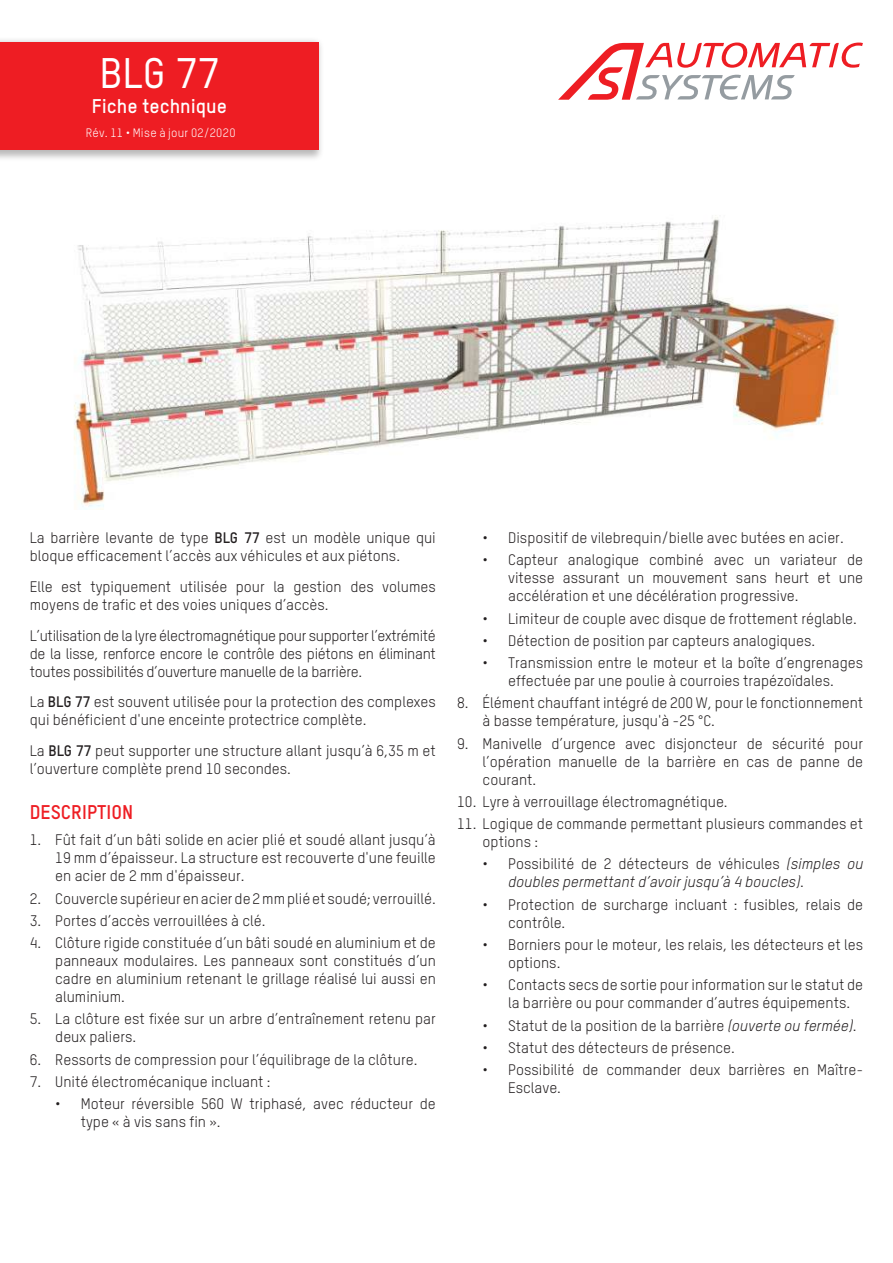
<style>
.page{position:relative;width:893px;height:1263px;background:#fff}
.page>*{position:absolute;margin:0;border:0;box-sizing:border-box;transform-origin:0 0}
.t1{font:500 42px "Oxfam TSTARPRO";color:#fff}
.t2{font:700 19.5px "Oxfam TSTARPRO";color:#fff}
.t3{font:700 19.5px "Oxfam TSTARPRO";color:#ee1d23}
.t4{font:15px/18px "Oxfam TSTARPRO";color:#231f20}
.t5{font:italic 15px/18px "Oxfam TSTARPRO";color:#231f20}
.t6{font:12px "Oxfam TSTARPRO";letter-spacing:.02em;color:#fff}
.s1{font-weight:700}
.s2{font-style:normal}
.s3{font-style:italic}
</style>
<div class="page">
<img style="left:74px;top:217px;width:764px;height:293px">
<div style="left:0;top:37px;width:325px;height:125px;background:#444141;opacity:.37"></div>
<div style="left:0;top:43px;width:319px;height:107px;background:#ee1d23"></div>
<svg style="left:558px;top:43px;width:305px;height:57px"></svg>
<h1 class="t1" style="left:99px;top:48px;width:122px">BLG 77</h1>
<h2 class="t2" style="left:92px;top:94px;width:137px">Fiche technique</h2>
<p class="t6" style="left:86px;top:126px;width:151px">Rév. 11 • Mise à jour 02/2020</p>
<p class="t4" style="left:30px;top:529px;width:408px">La barrière levante de type <span class="s1">BLG 77</span> est un modèle unique qui bloque efficacement l’accès aux véhicules et aux piétons.</p>
<p class="t4" style="left:30px;top:577px;width:408px">Elle est typiquement utilisée pour la gestion des volumes moyens de trafic et des voies uniques d’accès.</p>
<p class="t4" style="left:30px;top:626px;width:408px;text-align:justify">L’utilisation de la lyre électromagnétique pour supporter l’extrémité de la lisse, renforce encore le contrôle des piétons en éliminant toutes possibilités d’ouverture manuelle de la barrière.</p>
<p class="t4" style="left:30px;top:693px;width:408px">La <span class="s1">BLG 77</span> est souvent utilisée pour la protection des complexes qui bénéficient d'une enceinte protectrice complète.</p>
<p class="t4" style="left:30px;top:742px;width:408px">La <span class="s1">BLG 77</span> peut supporter une structure allant jusqu’à 6,35 m et l’ouverture complète prend 10 secondes.</p>
<h2 class="t3" style="left:30px;top:800px;width:105px">DESCRIPTION</h2>
<p class="t4" style="left:55px;top:831px;width:382px;text-align:justify;text-indent:-26px">1. Fût fait d’un bâti solide en acier plié et soudé allant jusqu’à 19 mm d’épaisseur. La structure est recouverte d'une feuille en acier de 2 mm d'épaisseur.</p>
<p class="t4" style="left:30px;top:889px;width:408px">2. Couvercle supérieur en acier de 2 mm plié et soudé; verrouillé.</p>
<p class="t4" style="left:30px;top:911px;width:237px">3. Portes d’accès verrouillées à clé.</p>
<p class="t4" style="left:55px;top:934px;width:382px;text-align:justify;text-indent:-26px">4. Clôture rigide constituée d’un bâti soudé en aluminium et de panneaux modulaires. Les panneaux sont constitués d’un cadre en aluminium retenant le grillage réalisé lui aussi en aluminium.</p>
<p class="t4" style="left:55px;top:1010px;width:382px;text-indent:-26px">5. La clôture est fixée sur un arbre d’entraînement retenu par deux paliers.</p>
<p class="t4" style="left:30px;top:1050px;width:389px">6. Ressorts de compression pour l’équilibrage de la clôture.</p>
<p class="t4" style="left:30px;top:1072px;width:242px">7. Unité électromécanique incluant :</p>
<p class="t4" style="left:81px;top:1095px;width:357px;text-indent:-26px">• Moteur réversible 560 W triphasé, avec réducteur de type « à vis sans fin ».</p>
<p class="t4" style="left:483px;top:529px;width:363px">• Dispositif de vilebrequin/bielle avec butées en acier.</p>
<p class="t4" style="left:508px;top:551px;width:357px;text-align:justify;text-indent:-26px">• Capteur analogique combiné avec un variateur de vitesse assurant un mouvement sans heurt et une accélération et une décélération progressive.</p>
<p class="t4" style="left:483px;top:609px;width:376px">• Limiteur de couple avec disque de frottement réglable.</p>
<p class="t4" style="left:483px;top:631px;width:334px">• Détection de position par capteurs analogiques.</p>
<p class="t4" style="left:483px;top:654px;width:382px;text-align:center">• Transmission entre le moteur et la boîte d’engrenages effectuée par une poulie à courroies trapézoïdales.</p>
<p class="t4" style="left:483px;top:694px;width:382px;text-indent:-26px">8. Élément chauffant intégré de 200 W, pour le fonctionnement à basse température, jusqu'à -25 °C.</p>
<p class="t4" style="left:483px;top:734px;width:382px;text-align:justify;text-indent:-26px">9. Manivelle d’urgence avec disjoncteur de sécurité pour l’opération manuelle de la barrière en cas de panne de courant.</p>
<p class="t4" style="left:457px;top:792px;width:272px">10. Lyre à verrouillage électromagnétique.</p>
<p class="t4" style="left:483px;top:815px;width:382px;text-indent:-26px">11. Logique de commande permettant plusieurs commandes et options :</p>
<p class="t5" style="left:508px;top:855px;width:357px;text-indent:-26px"><span class="s2">• Possibilité de 2 détecteurs de véhicules</span> (simples ou doubles permettant d’avoir jusqu’à 4 boucles)<span class="s2">.</span></p>
<p class="t4" style="left:508px;top:895px;width:357px;text-indent:-26px">• Protection de surcharge incluant : fusibles, relais de contrôle.</p>
<p class="t4" style="left:508px;top:935px;width:357px;text-indent:-26px">• Borniers pour le moteur, les relais, les détecteurs et les options.</p>
<p class="t4" style="left:508px;top:976px;width:357px;text-indent:-26px">• Contacts secs de sortie pour information sur le statut de la barrière ou pour commander d’autres équipements.</p>
<p class="t4" style="left:483px;top:1016px;width:376px">• Statut de la position de la barrière <span class="s3">(ouverte ou fermée)</span>.</p>
<p class="t4" style="left:483px;top:1038px;width:254px">• Statut des détecteurs de présence.</p>
<p class="t4" style="left:508px;top:1060px;width:357px;text-indent:-26px">• Possibilité de commander deux barrières en Maître-<br>Esclave.</p>
</div>
